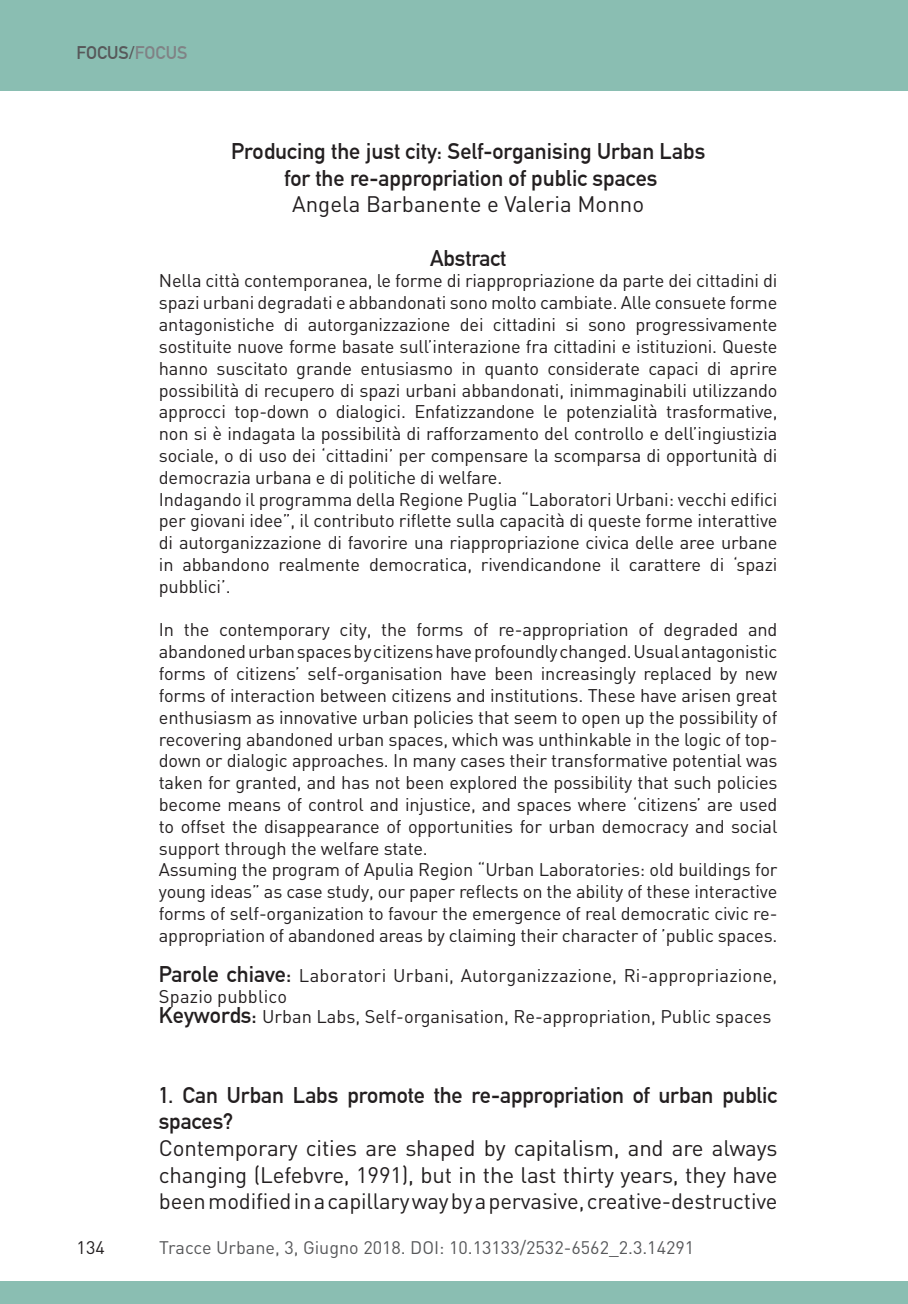
<style>
.page{position:relative;width:908px;height:1304px;background:#fff}
.page>*{position:absolute;margin:0;border:0;box-sizing:border-box;transform-origin:0 0}
.t1{font:700 22.2px/26.6px "DIN Alternate";color:#231f20}
.t2{font:22.2px/26.6px "DIN";letter-spacing:-.01em;color:#231f20}
.t3{font:22px "DIN";letter-spacing:-.01em;color:#231f20}
.t4{font:18.2px/21.8px "DIN";letter-spacing:-.01em;color:#231f20;text-align:justify}
.t5{font:18.2px/20.2px "DIN";letter-spacing:.01em;color:#231f20}
.t6{font:18px "DIN";color:#57585a}
.t7{font:700 18px "DIN Alternate";color:#57585a}
.t8{font:18px "DIN";color:#231f20}
.s1{color:#808285}
.s2{font-family:"DIN Alternate";font-weight:700;font-size:22.2px}
</style>
<div class="page">
<div style="left:0;top:0;width:907px;height:90px;background:#8abeb2"></div>
<div style="left:0;top:1281px;width:907px;height:23px;background:#8abeb2"></div>
<p class="t7" style="left:77px;top:39px;width:112px">FOCUS/<span class="s1">FOCUS</span></p>
<p class="t8" style="left:77px;top:1237px;width:30px">134</p>
<p class="t1" style="left:231px;top:136px;width:475px">Producing the just city: Self-organising Urban Labs</p>
<p class="t1" style="left:284px;top:163px;width:375px">for the re-appropriation of public spaces</p>
<p class="t2" style="left:292px;top:191px;width:353px">Angela Barbanente e Valeria Monno</p>
<p class="t1" style="left:430px;top:243px;width:77px">Abstract</p>
<p class="t4" style="left:159px;top:270px;width:620px">Nella città contemporanea, le forme di riappropriazione da parte dei cittadini di spazi urbani degradati e abbandonati sono molto cambiate. Alle consuete forme antagonistiche di autorganizzazione dei cittadini si sono progressivamente sostituite nuove forme basate sull’interazione fra cittadini e istituzioni. Queste hanno suscitato grande entusiasmo in quanto considerate capaci di aprire possibilità di recupero di spazi urbani abbandonati, inimmaginabili utilizzando approcci top-down o dialogici. Enfatizzandone le potenzialità trasformative, non si è indagata la possibilità di rafforzamento del controllo e dell’ingiustizia sociale, o di uso dei ‘cittadini’ per compensare la scomparsa di opportunità di democrazia urbana e di politiche di welfare.</p>
<p class="t4" style="left:159px;top:488px;width:620px">Indagando il programma della Regione Puglia “Laboratori Urbani: vecchi edifici per giovani idee”, il contributo riflette sulla capacità di queste forme interattive di autorganizzazione di favorire una riappropriazione civica delle aree urbane in abbandono realmente democratica, rivendicandone il carattere di ‘spazi pubblici’.</p>
<p class="t4" style="left:159px;top:619px;width:620px">In the contemporary city, the forms of re-appropriation of degraded and abandoned urban spaces by citizens have profoundly changed. Usual antagonistic forms of citizens’ self-organisation have been increasingly replaced by new forms of interaction between citizens and institutions. These have arisen great enthusiasm as innovative urban policies that seem to open up the possibility of recovering abandoned urban spaces, which was unthinkable in the logic of top&shy;down or dialogic approaches. In many cases their transformative potential was taken for granted, and has not been explored the possibility that such policies become means of control and injustice, and spaces where ‘citizens’ are used to offset the disappearance of opportunities for urban democracy and social support through the welfare state.</p>
<p class="t4" style="left:159px;top:859px;width:620px">Assuming the program of Apulia Region “Urban Laboratories: old buildings for young ideas” as case study, our paper reflects on the ability of these interactive forms of self-organization to favour the emergence of real democratic civic re&shy;appropriation of abandoned areas by claiming their character of ’public spaces.</p>
<p class="t5" style="left:159px;top:965px;width:619px"><span class="s2">Parole chiave:</span> Laboratori Urbani, Autorganizzazione, Ri-appropriazione,<br>Spazio pubblico</p>
<p class="t4" style="left:159px;top:1005px;width:613px"><span class="s2">Keywords:</span> Urban Labs, Self-organisation, Re-appropriation, Public spaces</p>
<p class="t1" style="left:159px;top:1080px;width:619px">1. Can Urban Labs promote the re-appropriation of urban public spaces?</p>
<p class="t2" style="left:159px;top:1134px;width:620px">Contemporary cities are shaped by capitalism, and are always changing (Lefebvre, 1991), but in the last thirty years, they have</p>
<p class="t3" style="left:159px;top:1187px;width:619px">been modified in a capillary way by a pervasive, creative-destructive</p>
<p class="t6" style="left:159px;top:1237px;width:536px">Tracce Urbane, 3, Giugno 2018. DOI: 10.13133/2532-6562_2.3.14291</p>
</div>
